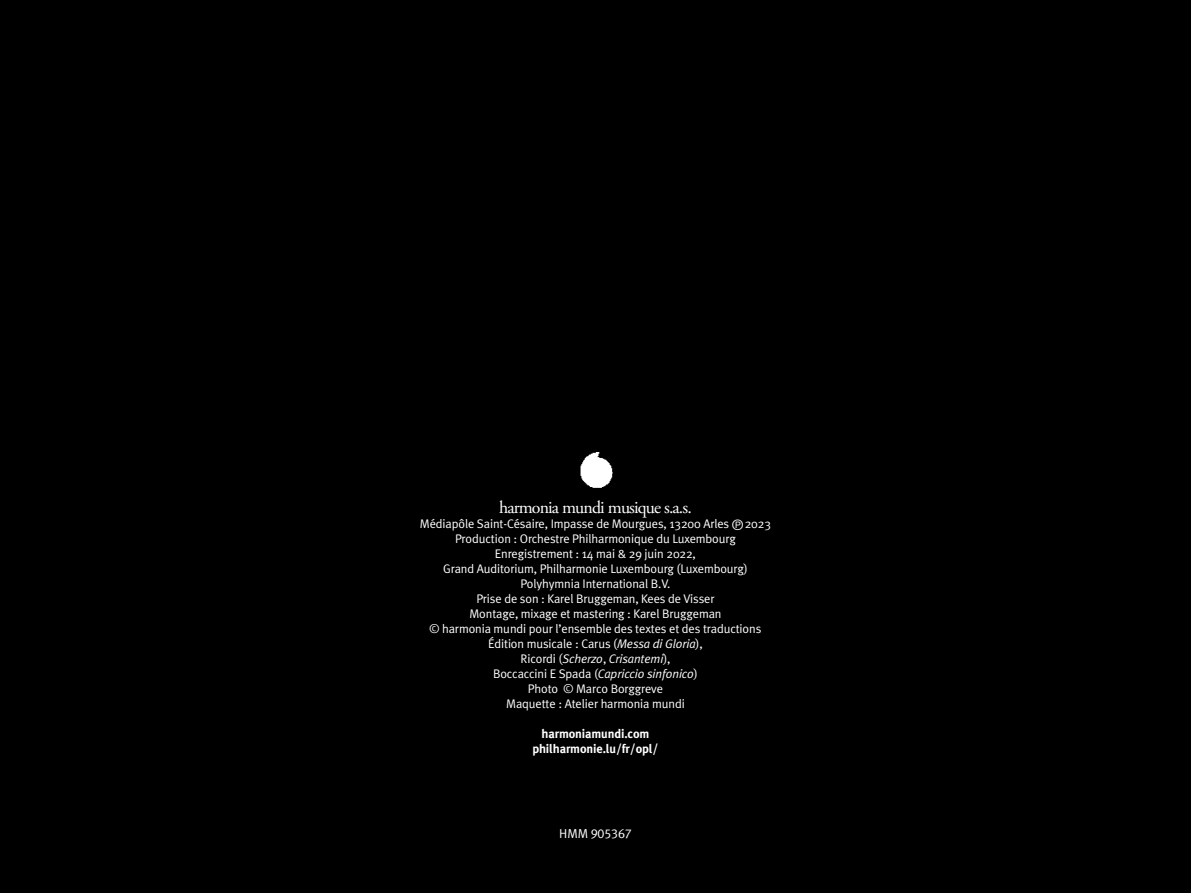
<style>
.page{position:relative;width:1191px;height:893px;background:#000}
.page>*{position:absolute;margin:0;border:0;box-sizing:border-box;transform-origin:0 0}
.t1{font:17.85px "Adobe Garamond Pro";letter-spacing:-.05em;color:#fff}
.t2{font:12.9px "Meta Plus Normal Caps";letter-spacing:-.01em;color:#fff}
.t3{font:12.45px/15px "Meta Plus Normal";letter-spacing:-.01em;color:#fff;text-align:center}
.t4{font:700 12.45px/15px "Meta Plus";letter-spacing:-.01em;color:#fff;text-align:center}
.s1{font-family:"P Cnew FONT";font-size:10.65px}
.s2{font-style:italic}
.s3{font-family:"Meta Plus Normal"}
</style>
<div class="page">
<img style="left:580px;top:452px;width:33px;height:36px">
<h1 class="t1" style="left:499px;top:497px;width:194px">harmonia mundi musique s.a.s.</h1>
<p class="t3" style="left:420px;top:516px;width:353px">Médiapôle Saint-Césaire, Impasse de Mourgues, 13200 Arles <span class="s1">P</span> 2023<br>Production : Orchestre Philharmonique du Luxembourg Enregistrement : 14 mai &amp; 29 juin 2022,<br>Grand Auditorium, Philharmonie Luxembourg (Luxembourg)<br>Polyhymnia International B.V.<br>Prise de son : Karel Bruggeman, Kees de Visser<br>Montage, mixage et mastering : Karel Bruggeman<br>© harmonia mundi pour l’ensemble des textes et des traductions Édition musicale : Carus (<span class="s2">Messa di Gloria</span>),<br>Ricordi (<span class="s2">Scherzo</span>, <span class="s2">Crisantemi</span>),<br>Boccaccini E Spada (<span class="s2">Capriccio sinfonico</span>)<br>Photo © Marco Borggreve<br>Maquette : Atelier harmonia mundi</p>
<p class="t4" style="left:532px;top:726px;width:128px">harmoniamundi.com philharmonie.lu/fr/opl/</p>
<p class="t2" style="left:559px;top:826px;width:74px"><span class="s3">HMM</span> 905367</p>
</div>
